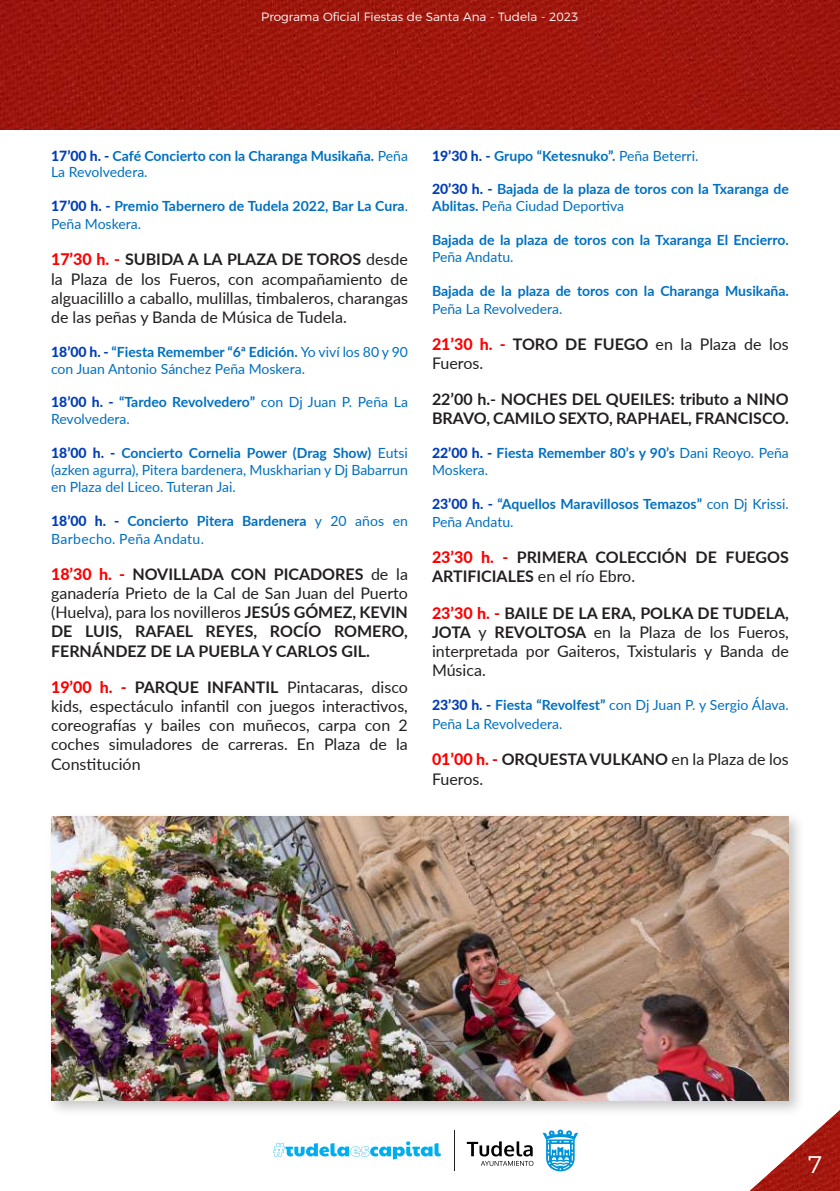
<style>
.page{position:relative;width:840px;height:1191px;background:#fff}
.page>*{position:absolute;margin:0;border:0;box-sizing:border-box;transform-origin:0 0}
.t1{font:300 24px "Montserrat";color:#fff}
.t2{font:16px/19.2px "Lato";color:#231f20;text-align:justify}
.t3{font:700 16px/19.2px "Lato";color:#231f20}
.t4{font:700 14px/16.8px "Lato";color:#0070c0}
.t5{font:14px/16.8px "Lato";color:#0070c0}
.t6{font:14px/18px "Lato";letter-spacing:.02em;color:#0070c0}
.t7{font:300 12px "Montserrat";color:#fff}
.s1{font-weight:800;color:#003db6}
.s2{font-weight:400}
.s3{font-weight:800;color:#f00}
.s4{font-weight:700}
</style>
<div class="page">
<img style="left:749px;top:1111px;width:90px;height:80px">
<hr style="left:454px;top:1130px;width:1px;height:41px;background:#231f20">
<svg style="left:273px;top:1141px;width:167px;height:18px"></svg>
<svg style="left:466px;top:1141px;width:67px;height:24px"></svg>
<svg style="left:542px;top:1129px;width:35px;height:42px"></svg>
<img style="left:0;top:0;width:839px;height:130px">
<div style="left:46px;top:810px;width:759px;height:306px;background:#231f20;opacity:.25"></div>
<img style="left:51px;top:816px;width:737px;height:284px">
<p class="t7" style="left:261px;top:8px;width:319px">Programa Oficial Fiestas de Santa Ana - Tudela - 2023</p>
<p class="t4" style="left:51px;top:146px;width:358px"><span class="s1">17’00 h. -</span> Café Concierto con la Charanga Musikaña. <span class="s2">Peña<br>La Revolvedera.</span></p>
<p class="t4" style="left:51px;top:196px;width:358px;line-height:18px"><span class="s1">17’00 h. -</span> Premio Tabernero de Tudela 2022, Bar La Cura<span class="s2">.<br>Peña Moskera.</span></p>
<p class="t2" style="left:51px;top:249px;width:358px"><span class="s3">17’30 h. -</span> <span class="s4">SUBIDA A LA PLAZA DE TOROS</span> desde la Plaza de los Fueros, con acompañamiento de alguacilillo a caballo, mulillas, timbaleros, charangas de las peñas y Banda de Música de Tudela.</p>
<p class="t5" style="left:51px;top:343px;width:358px"><span class="s1">18’00 h. -</span> <span class="s4">“Fiesta Remember “6ª Edición.</span> Yo viví los 80 y 90 con Juan Antonio Sánchez Peña Moskera.</p>
<p class="t5" style="left:51px;top:393px;width:358px"><span class="s1">18’00 h. -</span> <span class="s4">“Tardeo Revolvedero”</span> con Dj Juan P. Peña La<br>Revolvedera.</p>
<p class="t5" style="left:51px;top:444px;width:358px;text-align:justify"><span class="s1">18’00 h. -</span> <span class="s4">Concierto Cornelia Power (Drag Show)</span> Eutsi (azken agurra), Pitera bardenera, Muskharian y Dj Babarrun en Plaza del Liceo. Tuteran Jai.</p>
<p class="t6" style="left:51px;top:511px;width:358px"><span class="s1">18’00 h. -</span> <span class="s4">Concierto Pitera Bardenera</span> y 20 años en<br>Barbecho. Peña Andatu.</p>
<p class="t3" style="left:51px;top:563px;width:358px;text-align:justify"><span class="s3">18’30 h. -</span> NOVILLADA CON PICADORES <span class="s2">de la ganadería Prieto de la Cal de San Juan del Puerto (Huelva), para los novilleros</span> JESÚS GÓMEZ, KEVIN DE LUIS, RAFAEL REYES, ROCÍO ROMERO, FERNÁNDEZ DE LA PUEBLA Y CARLOS GIL.</p>
<p class="t2" style="left:51px;top:676px;width:358px"><span class="s3">19’00 h. -</span> <span class="s4">PARQUE INFANTIL</span> Pintacaras, disco kids, espectáculo infantil con juegos interactivos, coreografías y bailes con muñecos, carpa con 2 coches simuladores de carreras. En Plaza de la Constitución</p>
<p class="t4" style="left:432px;top:146px;width:268px"><span class="s1">19’30 h. -</span> Grupo “Ketesnuko”. <span class="s2">Peña Beterri.</span></p>
<p class="t4" style="left:432px;top:180px;width:358px"><span class="s1">20’30 h. -</span> Bajada de la plaza de toros con la Txaranga de<br>Ablitas. <span class="s2">Peña Ciudad Deportiva</span></p>
<p class="t4" style="left:432px;top:231px;width:358px">Bajada de la plaza de toros con la Txaranga El Encierro.</p>
<p class="t5" style="left:432px;top:248px;width:83px">Peña Andatu.</p>
<p class="t4" style="left:432px;top:281px;width:358px">Bajada de la plaza de toros con la Charanga Musikaña.</p>
<p class="t5" style="left:432px;top:299px;width:132px">Peña La Revolvedera.</p>
<p class="t2" style="left:432px;top:334px;width:358px"><span class="s3">21’30 h. -</span> <span class="s4">TORO DE FUEGO</span> en la Plaza de los<br>Fueros.</p>
<p class="t3" style="left:432px;top:389px;width:358px">22’00 h.- NOCHES DEL QUEILES: tributo a NINO<br>BRAVO, CAMILO SEXTO, RAPHAEL, FRANCISCO.</p>
<p class="t4" style="left:432px;top:444px;width:358px"><span class="s1">22’00 h. -</span> Fiesta Remember 80’s y 90’s <span class="s2">Dani Reoyo. Peña<br>Moskera.</span></p>
<p class="t4" style="left:432px;top:494px;width:358px;line-height:18px"><span class="s1">23’00 h. -</span> “Aquellos Maravillosos Temazos” <span class="s2">con Dj Krissi.<br>Peña Andatu.</span></p>
<p class="t3" style="left:432px;top:547px;width:358px"><span class="s3">23’30 h. -</span> PRIMERA COLECCIÓN DE FUEGOS<br>ARTIFICIALES <span class="s2">en el río Ebro.</span></p>
<p class="t2" style="left:432px;top:602px;width:358px"><span class="s3">23’30 h. -</span> <span class="s4">BAILE DE LA ERA, POLKA DE TUDELA, JOTA</span> y <span class="s4">REVOLTOSA</span> en la Plaza de los Fueros, interpretada por Gaiteros, Txistularis y Banda de Música.</p>
<p class="t5" style="left:432px;top:695px;width:358px;line-height:19.2px"><span class="s1">23’30 h. -</span> <span class="s4">Fiesta “Revolfest”</span> con Dj Juan P. y Sergio Álava.<br>Peña La Revolvedera.</p>
<p class="t2" style="left:432px;top:749px;width:358px"><span class="s3">01’00 h. -</span> <span class="s4">ORQUESTA VULKANO</span> en la Plaza de los<br>Fueros.</p>
<h1 class="t1" style="left:807px;top:1145px;width:16px">7</h1>
</div>
